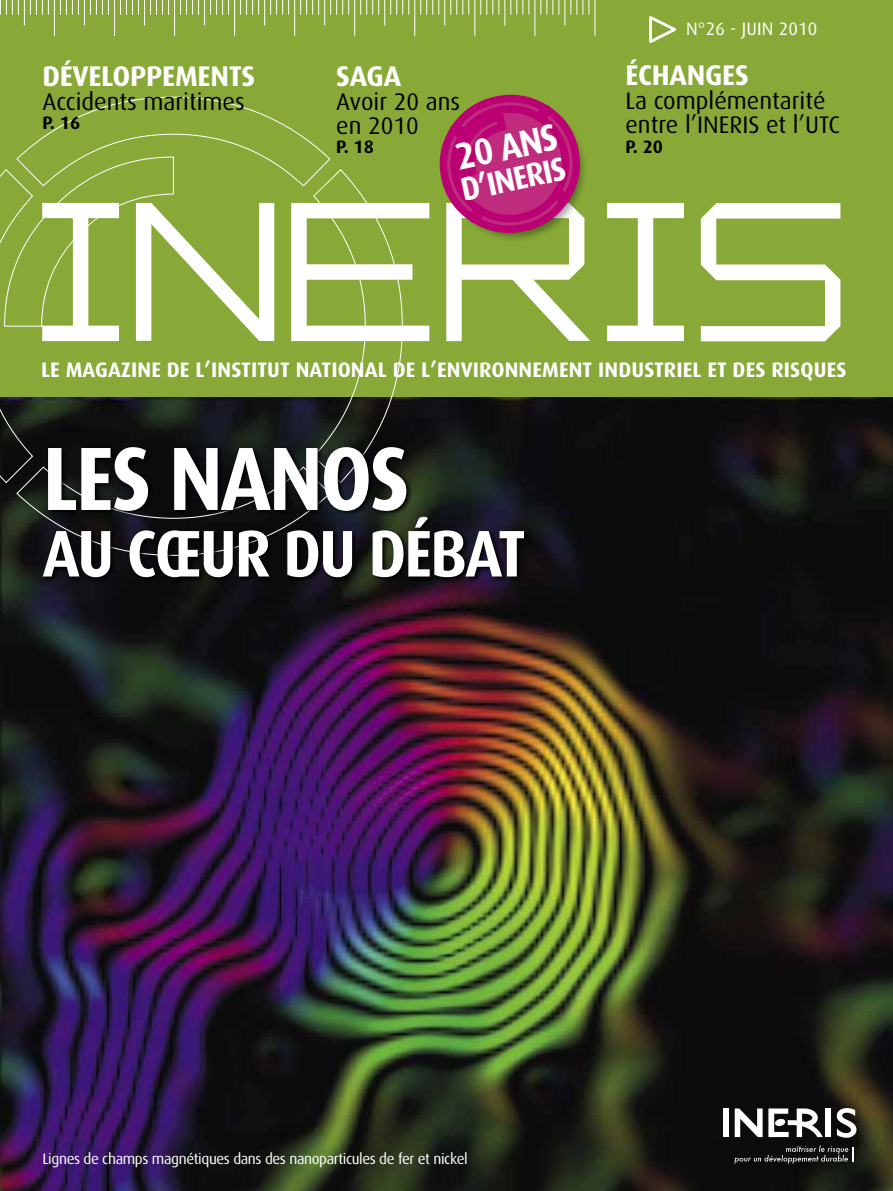
<style>
.page{position:relative;width:893px;height:1191px;background:#fff}
.page>*{position:absolute;margin:0;border:0;box-sizing:border-box;transform-origin:0 0}
.t1{font:700 90px "Dax";letter-spacing:-.03em;color:#fff;scale:.92 1}
.t2{font:700 66px "Dax";letter-spacing:-.03em;color:#fff;scale:.92 1}
.t3{font:700 37.5px "Dax";color:#fff;scale:.92 1}
.t4{font:700 33px "Dax";color:#fff;scale:.92 1}
.t5{font:700 28.5px "Dax";letter-spacing:-.01em;color:#fff}
.t6{font:24px/24px "Dax";color:#000}
.t7{font:700 21px "Dax";letter-spacing:.065em;color:#fff}
.t8{font:18px "Dax";letter-spacing:.01em;color:#fff}
.t9{font:700 18px "Dax";color:#000}
.t10{font:15px "Dax";letter-spacing:-.025em;color:#fff}
</style>
<div class="page">
<img style="left:0;top:398px;width:893px;height:793px">
<div style="left:0;top:0;width:893px;height:397px;background:#88a937"></div>
<svg style="left:0;top:97px;width:403px;height:459px"></svg>
<hr style="left:54px;top:0;width:1px;height:36px;background:#fff">
<hr style="left:114px;top:0;width:1px;height:36px;background:#fff">
<hr style="left:174px;top:0;width:1px;height:36px;background:#fff">
<hr style="left:234px;top:0;width:1px;height:36px;background:#fff">
<hr style="left:294px;top:0;width:1px;height:36px;background:#fff">
<hr style="left:354px;top:0;width:1px;height:36px;background:#fff">
<hr style="left:414px;top:0;width:1px;height:36px;background:#fff">
<hr style="left:474px;top:0;width:1px;height:36px;background:#fff">
<hr style="left:535px;top:0;width:1px;height:36px;background:#fff">
<hr style="left:595px;top:0;width:1px;height:36px;background:#fff">
<svg style="left:0;top:0;width:49px;height:25px"></svg>
<svg style="left:60px;top:0;width:49px;height:25px"></svg>
<svg style="left:120px;top:0;width:49px;height:25px"></svg>
<svg style="left:180px;top:0;width:49px;height:25px"></svg>
<svg style="left:240px;top:0;width:49px;height:25px"></svg>
<svg style="left:300px;top:0;width:49px;height:25px"></svg>
<svg style="left:360px;top:0;width:49px;height:25px"></svg>
<svg style="left:420px;top:0;width:49px;height:25px"></svg>
<svg style="left:480px;top:0;width:19px;height:15px"></svg>
<svg style="left:505px;top:0;width:18px;height:25px"></svg>
<svg style="left:529px;top:0;width:1px;height:15px"></svg>
<svg style="left:541px;top:0;width:49px;height:25px"></svg>
<svg style="left:42px;top:203px;width:798px;height:138px"></svg>
<svg style="left:649px;top:16px;width:27px;height:27px"></svg>
<svg style="left:40px;top:444px;width:490px;height:139px;background:#0f1011"></svg>
<div style="left:723px;top:1108px;width:6px;height:29px;background:#fff"></div>
<div style="left:825px;top:1108px;width:6px;height:29px;background:#fff"></div>
<svg style="left:837px;top:1108px;width:19px;height:29px"></svg>
<svg style="left:735px;top:1108px;width:88px;height:29px"></svg>
<svg style="left:734px;top:1145px;width:119px;height:18px;background:#2f2f2f"></svg>
<div style="left:442px;top:96px;width:146px;height:146px;background:#000;opacity:.4"></div>
<svg style="left:439px;top:94px;width:142px;height:141px"></svg>
<p class="t5" style="left:43px;top:60px;width:32px">DÉVEL</p>
<p class="t5" style="left:113px;top:60px;width:35px">OPPEMENT</p>
<p class="t5" style="left:241px;top:60px;width:15px">S</p>
<p class="t6" style="left:43px;top:90px;width:204px">Accidents maritimes</p>
<p class="t9" style="left:43px;top:113px;width:39px">P. 16</p>
<p class="t5" style="left:336px;top:60px;width:32px">SAGA</p>
<p class="t6" style="left:336px;top:90px;width:125px">Avoir 20 ans en 2010</p>
<p class="t9" style="left:336px;top:137px;width:39px">P. 18</p>
<h3 class="t3" style="left:452px;top:137px;width:114px;rotate:-12deg">20 ANS</h3>
<h3 class="t4" style="left:458px;top:172px;width:117px;rotate:-12deg">D’INERIS</h3>
<p class="t8" style="left:686px;top:19px;width:133px">N°26 - JUIN 2010</p>
<p class="t5" style="left:625px;top:59px;width:125px">ÉCHANGES</p>
<p class="t6" style="left:625px;top:89px;width:216px">La complémentarité entre l’INERIS et l’UTC</p>
<p class="t9" style="left:625px;top:136px;width:39px">P. 20</p>
<p class="t7" style="left:41px;top:358px;width:101px">LE MAGAZINE</p>
<p class="t7" style="left:167px;top:358px;width:55px">DE L’INSTITUT</p>
<p class="t7" style="left:296px;top:358px;width:153px">NATIONAL DE L’ENVIR</p>
<p class="t7" style="left:491px;top:358px;width:27px">ONNEMENT</p>
<p class="t7" style="left:598px;top:358px;width:12px">INDUSTRIEL</p>
<p class="t7" style="left:707px;top:358px;width:37px">ET DES</p>
<p class="t7" style="left:771px;top:358px;width:12px">RISQUES</p>
<h1 class="t1" style="left:43px;top:428px;width:401px">LES NANOS</h1>
<h2 class="t2" style="left:43px;top:516px;width:527px">AU CŒUR DU DÉBAT</h2>
<p class="t10" style="left:43px;top:1150px;width:427px">Lignes de champs magnétiques dans des nanoparticules de fer et nickel</p>
</div>
